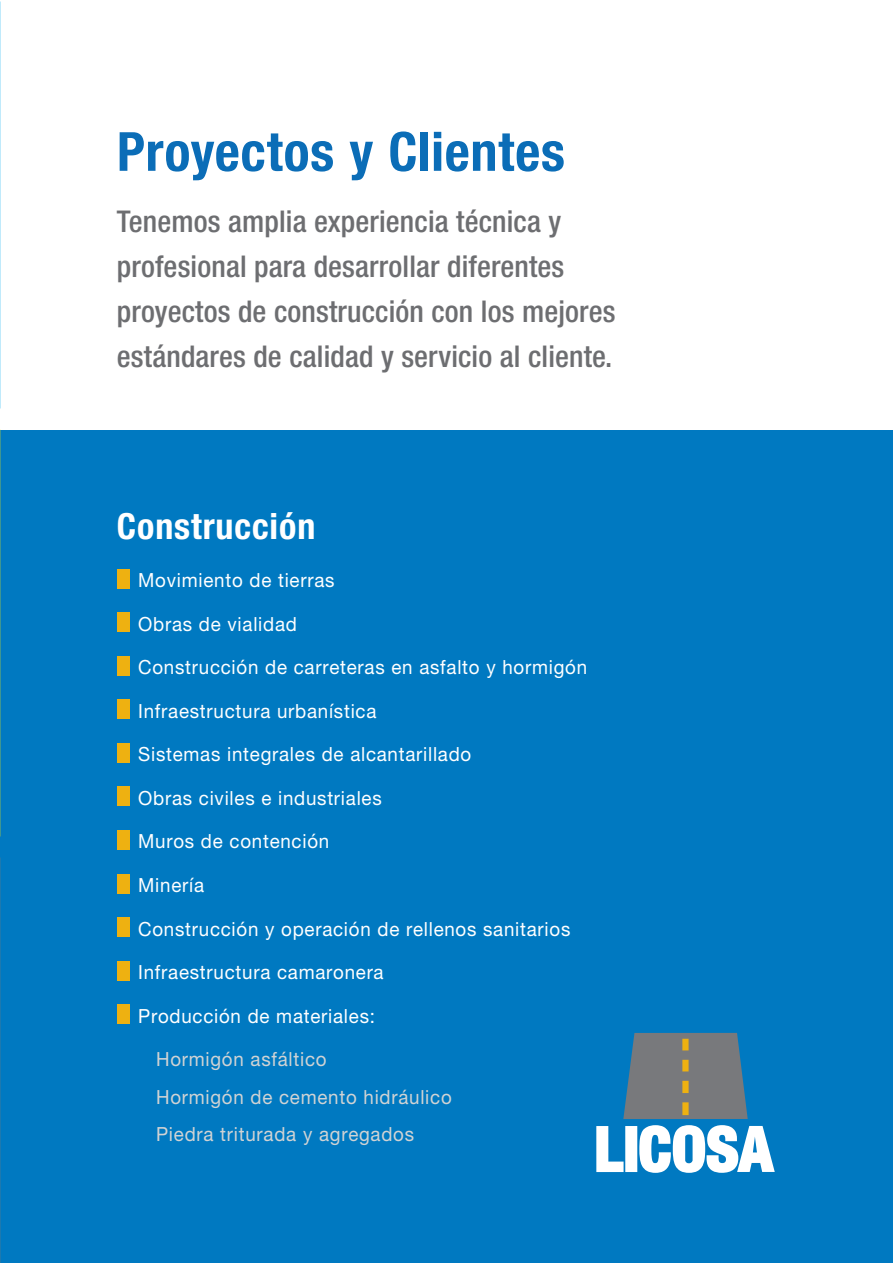
<style>
.page{position:relative;width:893px;height:1263px;background:#fff}
.page>*{position:absolute;margin:0;border:0;box-sizing:border-box;transform-origin:0 0}
.t1{font:700 condensed 54px "Helvetica Neue LT Pro";letter-spacing:.015em;color:#0b6db7}
.t2{font:700 condensed 36px "Helvetica Neue LT Pro";letter-spacing:.025em;color:#fff}
.t3{font:500 condensed 30px/45px "Helvetica Neue LT Pro";letter-spacing:.005em;color:#6d6e71}
.t4{font:19.5px "Helvetica Neue LT Pro";letter-spacing:.04em;color:#fff;scale:.96 1}
.t5{font:19.5px/37.5px "Helvetica Neue LT Pro";letter-spacing:.04em;color:#d1d3d4;scale:.96 1}
</style>
<div class="page">
<div style="left:0;top:430px;width:893px;height:833px;background:#0079c1"></div>
<svg style="left:623px;top:1033px;width:125px;height:86px"></svg>
<div style="left:682px;top:1102px;width:7px;height:13px;background:#eeb111"></div>
<div style="left:682px;top:1081px;width:7px;height:12px;background:#eeb111"></div>
<div style="left:682px;top:1060px;width:7px;height:11px;background:#eeb111"></div>
<div style="left:682px;top:1039px;width:7px;height:11px;background:#eeb111"></div>
<svg style="left:596px;top:1126px;width:28px;height:46px"></svg>
<div style="left:625px;top:1126px;width:12px;height:46px;background:#fff"></div>
<svg style="left:639px;top:1125px;width:136px;height:48px"></svg>
<div style="left:117px;top:569px;width:12px;height:19px;background:#eeb111"></div>
<div style="left:117px;top:612px;width:12px;height:20px;background:#eeb111"></div>
<div style="left:117px;top:656px;width:12px;height:19px;background:#eeb111"></div>
<div style="left:117px;top:700px;width:12px;height:19px;background:#eeb111"></div>
<div style="left:117px;top:743px;width:12px;height:20px;background:#eeb111"></div>
<div style="left:117px;top:787px;width:12px;height:19px;background:#eeb111"></div>
<div style="left:117px;top:830px;width:12px;height:20px;background:#eeb111"></div>
<div style="left:117px;top:874px;width:12px;height:19px;background:#eeb111"></div>
<div style="left:117px;top:917px;width:12px;height:20px;background:#eeb111"></div>
<div style="left:117px;top:961px;width:12px;height:19px;background:#eeb111"></div>
<div style="left:117px;top:1004px;width:12px;height:20px;background:#eeb111"></div>
<h1 class="t1" style="left:117px;top:119px;width:449px">Proyectos y Clientes</h1>
<h3 class="t3" style="left:117px;top:199px;width:500px">Tenemos amplia experiencia técnica y profesional para desarrollar diferentes proyectos de construcción con los mejores estándares de calidad y servicio al cliente.</h3>
<h2 class="t2" style="left:117px;top:505px;width:200px">Construcción</h2>
<p class="t4" style="left:138px;top:569px;width:206px">Movimiento de tierras</p>
<p class="t4" style="left:138px;top:612px;width:167px">Obras de vialidad</p>
<p class="t4" style="left:138px;top:656px;width:469px">Construcción de carreteras en asfalto y hormigón</p>
<p class="t4" style="left:138px;top:699px;width:250px">Infraestructura urbanística</p>
<p class="t4" style="left:138px;top:743px;width:348px">Sistemas integrales de alcantarillado</p>
<p class="t4" style="left:138px;top:786px;width:255px">Obras civiles e industriales</p>
<p class="t4" style="left:138px;top:830px;width:200px">Muros de contención</p>
<p class="t4" style="left:138px;top:873px;width:70px">Minería</p>
<p class="t4" style="left:138px;top:917px;width:452px">Construcción y operación de rellenos sanitarios</p>
<p class="t4" style="left:138px;top:960px;width:257px">Infraestructura camaronera</p>
<p class="t4" style="left:138px;top:1004px;width:248px">Producción de materiales:</p>
<p class="t5" style="left:156px;top:1040px;width:309px">Hormigón asfáltico<br>Hormigón de cemento hidráulico<br>Piedra triturada y agregados</p>
</div>
